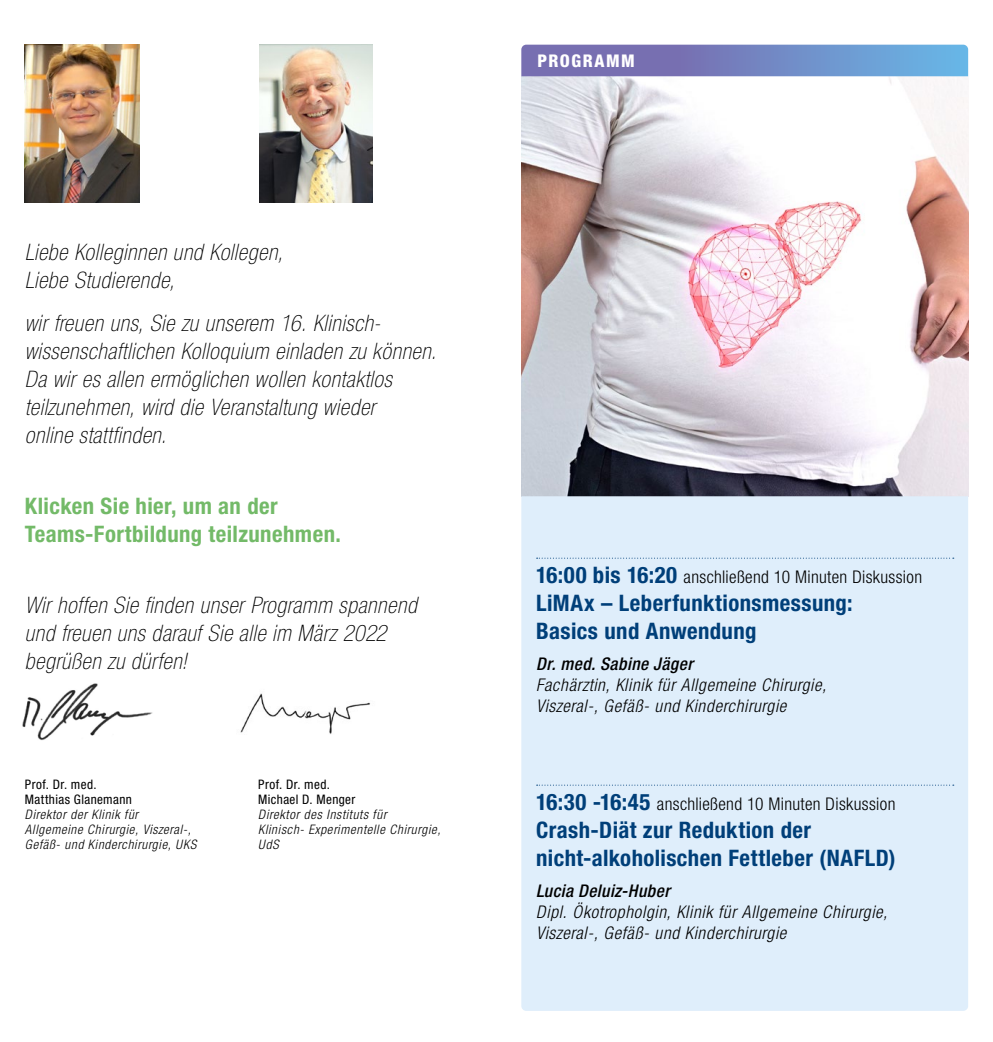
<style>
.page{position:relative;width:993px;height:1042px;background:#fff}
.page>*{position:absolute;margin:0;border:0;box-sizing:border-box;transform-origin:0 0}
.t1{font:italic 100 condensed 22.75px/28px "Helvetica Neue LT Pro";letter-spacing:.03em;color:#000}
.t2{font:700 condensed 22.75px/28px "Helvetica Neue LT Pro";letter-spacing:.02em;color:#003f79}
.t3{font:700 condensed 22.75px/28px "Helvetica Neue LT Pro";letter-spacing:.02em;color:#73ba68}
.t4{font:italic 300 condensed 17.5px/21px "Helvetica Neue LT Pro";letter-spacing:.04em;color:#000}
.t5{font:300 condensed 17.5px "Helvetica Neue LT Pro";letter-spacing:.02em;color:#000}
.t6{font:italic 500 condensed 17.5px "Helvetica Neue LT Pro";letter-spacing:.025em;color:#000}
.t7{font:800 condensed 17.5px "Helvetica Neue LT Pro";letter-spacing:.085em;color:#fff}
.t8{font:italic 300 condensed 13.12px/14.9px "Helvetica Neue LT Pro";letter-spacing:.055em;color:#000}
.t9{font:condensed 13.12px/14.9px "Helvetica Neue LT Pro";letter-spacing:.03em;color:#000}
.s1{font-weight:700;font-size:22.75px;color:#003f79}
</style>
<div class="page">
<img style="left:25px;top:45px;width:114px;height:157px">
<img style="left:259px;top:45px;width:114px;height:157px">
<img style="left:521px;top:76px;width:446px;height:420px">
<div style="left:521px;top:496px;width:446px;height:515px;background:#dfeefb"></div>
<svg style="left:536px;top:558px;width:417px;height:1px"></svg>
<svg style="left:536px;top:785px;width:417px;height:1px"></svg>
<svg style="left:521px;top:45px;width:446px;height:31px;background:#7287c3"></svg>
<img style="left:22px;top:683px;width:131px;height:57px">
<img style="left:240px;top:693px;width:130px;height:41px">
<p class="t1" style="left:25px;top:239px;width:259px">Liebe Kolleginnen und Kollegen,<br>Liebe Studierende,</p>
<p class="t1" style="left:25px;top:310px;width:412px">wir freuen uns, Sie zu unserem 16. Klinisch&shy;wissenschaftlichen Kolloquium einladen zu können.<br>Da wir es allen ermöglichen wollen kontaktlos teilzunehmen, wird die Veranstaltung wieder<br>online stattfinden.</p>
<p class="t3" style="left:25px;top:492px;width:317px">Klicken Sie hier, um an der<br>Teams-Fortbildung teilzunehmen.</p>
<p class="t1" style="left:25px;top:592px;width:393px">Wir hoffen Sie finden unser Programm spannend und freuen uns darauf Sie alle im März 2022 begrüßen zu dürfen!</p>
<p class="t9" style="left:25px;top:777px;width:109px">Prof. Dr. med.<br>Matthias Glanemann</p>
<p class="t8" style="left:25px;top:807px;width:173px">Direktor der Klinik für<br>Allgemeine Chirurgie, Viszeral-,<br>Gefäß- und Kinderchirurgie, UKS</p>
<p class="t9" style="left:258px;top:777px;width:99px">Prof. Dr. med.<br>Michael D. Menger</p>
<p class="t8" style="left:258px;top:807px;width:184px">Direktor des Instituts für<br>Klinisch- Experimentelle Chirurgie,<br>UdS</p>
<p class="t7" style="left:537px;top:50px;width:99px">PROGRAMM</p>
<p class="t5" style="left:536px;top:567px;width:387px"><span class="s1">16:00 bis 16:20</span> anschließend 10 Minuten Diskussion</p>
<p class="t2" style="left:536px;top:589px;width:318px">LiMAx – Leberfunktionsmessung:<br>Basics und Anwendung</p>
<p class="t6" style="left:536px;top:654px;width:158px">Dr. med. Sabine Jäger</p>
<p class="t4" style="left:536px;top:675px;width:291px">Fachärztin, Klinik für Allgemeine Chirurgie,<br>Viszeral-, Gefäß- und Kinderchirurgie</p>
<p class="t5" style="left:536px;top:794px;width:360px"><span class="s1">16:30 -16:45</span> anschließend 10 Minuten Diskussion</p>
<p class="t2" style="left:536px;top:816px;width:361px">Crash-Diät zur Reduktion der nicht-alkoholischen Fettleber (NAFLD)</p>
<p class="t6" style="left:536px;top:880px;width:135px">Lucia Deluiz-Huber</p>
<p class="t4" style="left:536px;top:902px;width:352px">Dipl. Ökotropholgin, Klinik für Allgemeine Chirurgie,<br>Viszeral-, Gefäß- und Kinderchirurgie</p>
</div>
